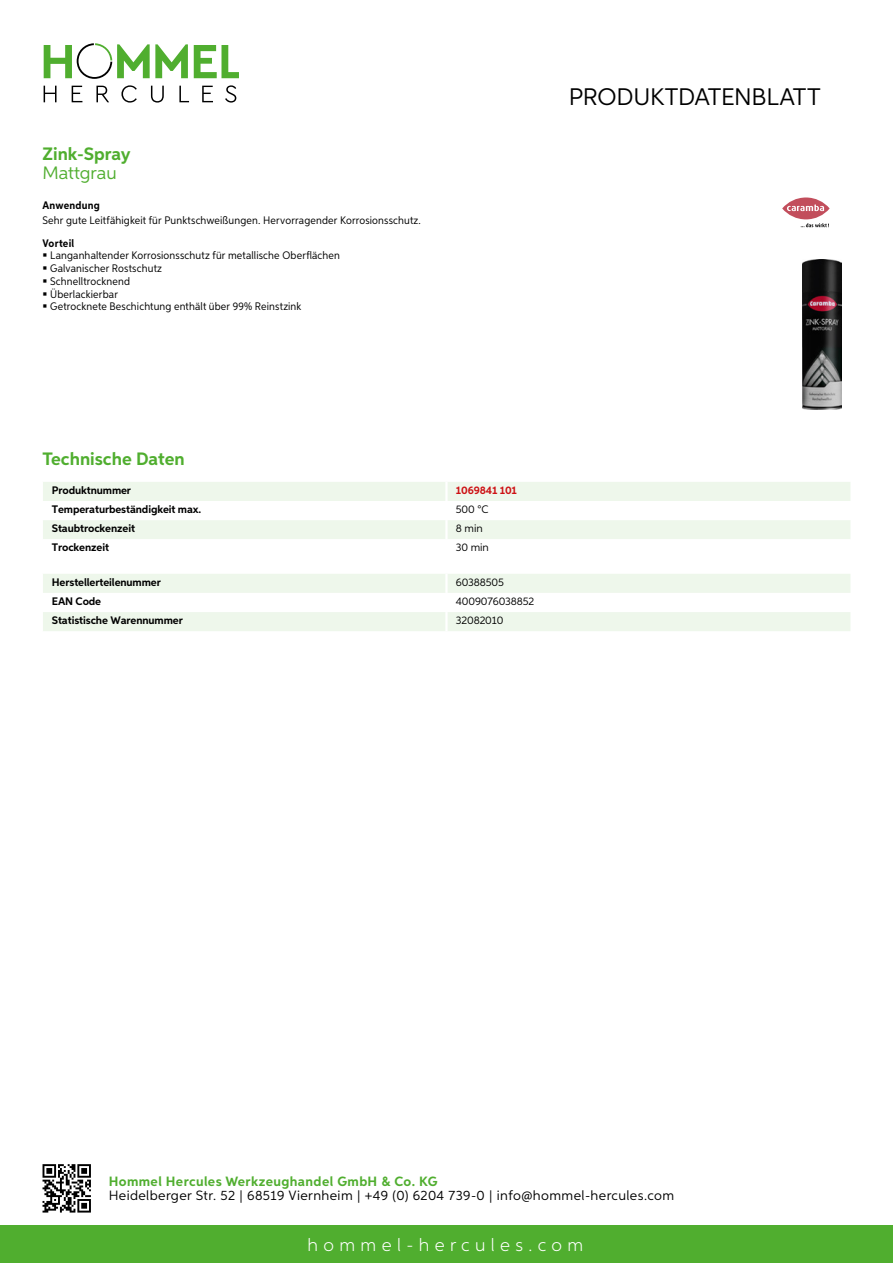
<style>
.page{position:relative;width:893px;height:1263px;background:#fff}
.page>*{position:absolute;margin:0;border:0;box-sizing:border-box;transform-origin:0 0}
.t1{font:24px "Aspira";letter-spacing:-.01em;color:#000}
.t2{font:700 18px "Aspira";color:#50ae2f}
.t3{font:300 18px "Aspira";letter-spacing:.3em;color:#fff}
.t4{font:18px "Aspira";color:#50ae2f}
.t5{font:13.5px "Aspira";letter-spacing:.03em;color:#000}
.t6{font:700 13.5px "Aspira";letter-spacing:.03em;color:#50ae2f}
.t7{font:10.95px/12.8px "Aspira Nar";letter-spacing:.015em;color:#000}
.t8{font:700 10.95px "Aspira";letter-spacing:-.01em;color:#000}
.t9{font:10.95px "Aspira";letter-spacing:-.01em;color:#000}
.t10{font:700 10.95px "Aspira Nar";letter-spacing:.02em;color:#000}
.t11{font:700 10.95px "Aspira";letter-spacing:-.01em;color:#cd1013}
</style>
<div class="page">
<div style="left:0;top:1226px;width:893px;height:37px;background:#50ae2f"></div>
<svg style="left:43px;top:1164px;width:48px;height:48px"></svg>
<svg style="left:194px;top:45px;width:45px;height:33px"></svg>
<svg style="left:44px;top:43px;width:144px;height:36px"></svg>
<svg style="left:44px;top:86px;width:13px;height:16px"></svg>
<svg style="left:72px;top:86px;width:10px;height:16px"></svg>
<svg style="left:96px;top:86px;width:13px;height:16px"></svg>
<svg style="left:121px;top:85px;width:16px;height:18px"></svg>
<svg style="left:151px;top:86px;width:13px;height:17px"></svg>
<svg style="left:179px;top:86px;width:10px;height:16px"></svg>
<svg style="left:202px;top:86px;width:11px;height:16px"></svg>
<svg style="left:225px;top:85px;width:11px;height:18px"></svg>
<div style="left:43px;top:482px;width:807px;height:19px;background:#eef7eb"></div>
<div style="left:43px;top:520px;width:807px;height:19px;background:#eef7eb"></div>
<hr style="left:445px;top:482px;width:3px;height:19px;background:#fff">
<hr style="left:445px;top:520px;width:3px;height:19px;background:#fff">
<svg style="left:43px;top:574px;width:807px;height:57px"></svg>
<hr style="left:445px;top:612px;width:3px;height:19px;background:#fff">
<img style="left:803px;top:259px;width:39px;height:150px">
<svg style="left:782px;top:197px;width:48px;height:30px"></svg>
<h2 class="t2" style="left:43px;top:142px;width:90px">Zink-Spray</h2>
<h2 class="t4" style="left:43px;top:162px;width:76px">Mattgrau</h2>
<p class="t10" style="left:43px;top:199px;width:59px">Anwendung</p>
<p class="t7" style="left:43px;top:214px;width:380px">Sehr gute Leitfähigkeit für Punktschweißungen. Hervorragender Korrosionsschutz.</p>
<p class="t10" style="left:43px;top:236px;width:33px">Vorteil</p>
<p class="t7" style="left:50px;top:249px;width:291px">Langanhaltender Korrosionsschutz für metallische Oberflächen Galvanischer Rostschutz<br>Schnelltrocknend<br>Überlackierbar<br>Getrocknete Beschichtung enthält über 99% Reinstzink</p>
<h1 class="t1" style="left:569px;top:82px;width:253px">Produktdatenblatt</h1>
<h2 class="t2" style="left:43px;top:448px;width:144px">Technische Daten</h2>
<p class="t8" style="left:52px;top:483px;width:81px">Produktnummer</p>
<p class="t11" style="left:456px;top:483px;width:63px">1069841 101</p>
<p class="t8" style="left:52px;top:502px;width:151px">Temperaturbeständigkeit max.</p>
<p class="t9" style="left:456px;top:502px;width:34px">500 °C</p>
<p class="t8" style="left:52px;top:521px;width:85px">Staubtrockenzeit</p>
<p class="t9" style="left:456px;top:522px;width:28px">8 min</p>
<p class="t8" style="left:52px;top:541px;width:59px">Trockenzeit</p>
<p class="t9" style="left:456px;top:541px;width:34px">30 min</p>
<p class="t8" style="left:52px;top:575px;width:111px">Herstellerteilenummer</p>
<p class="t9" style="left:456px;top:575px;width:50px">60388505</p>
<p class="t8" style="left:52px;top:594px;width:51px">EAN Code</p>
<p class="t9" style="left:456px;top:594px;width:80px">4009076038852</p>
<p class="t8" style="left:52px;top:613px;width:132px">Statistische Warennummer</p>
<p class="t9" style="left:456px;top:613px;width:49px">32082010</p>
<p class="t6" style="left:109px;top:1172px;width:330px">Hommel Hercules Werkzeughandel GmbH &amp; Co. KG</p>
<p class="t5" style="left:109px;top:1187px;width:567px">Heidelberger Str. 52 | 68519 Viernheim | +49 (0) 6204 739-0 | info@hommel-hercules.com</p>
<h2 class="t3" style="left:307px;top:1234px;width:277px">hommel-hercules.com</h2>
</div>
